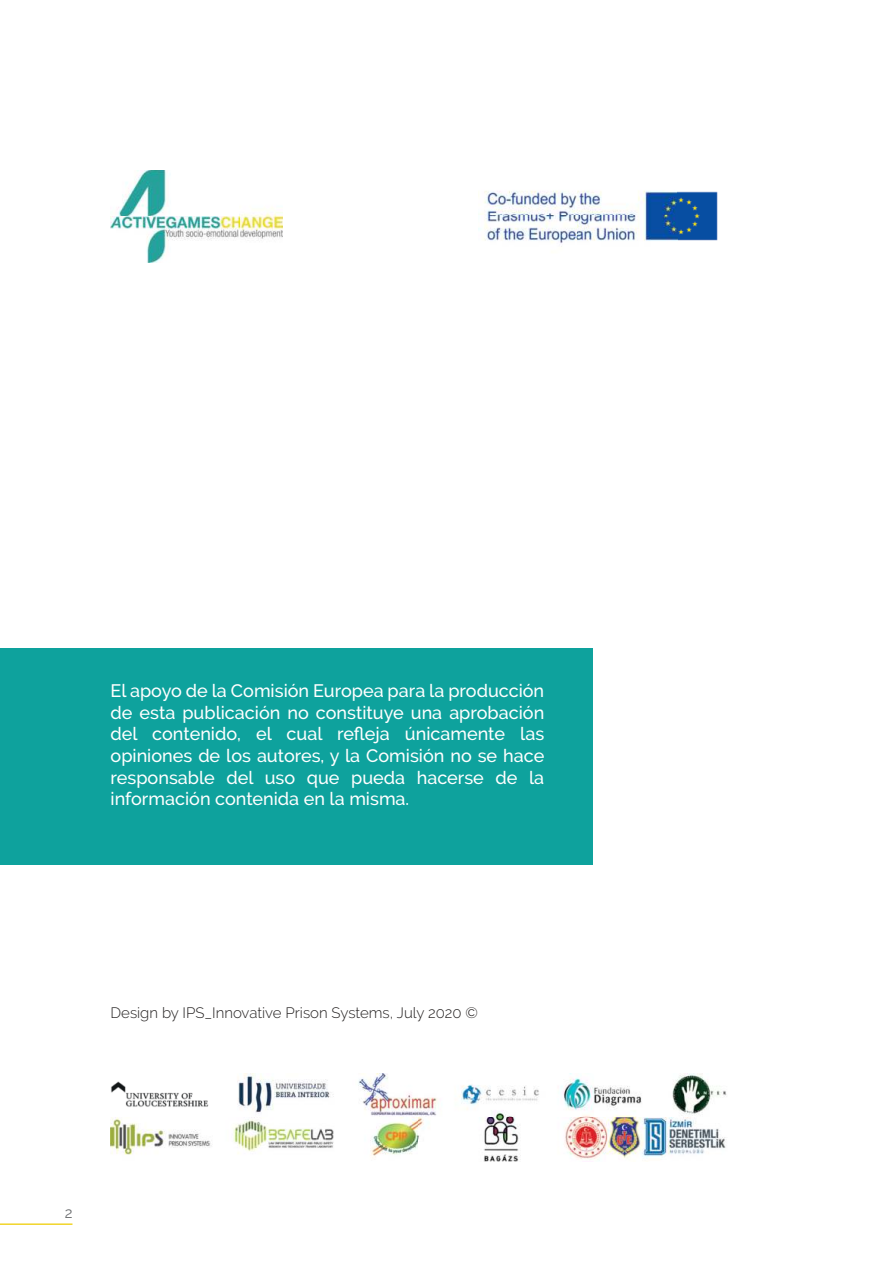
<style>
.page{position:relative;width:893px;height:1263px;background:#fff}
.page>*{position:absolute;margin:0;border:0;box-sizing:border-box;transform-origin:0 0}
.t1{font:500 18px/21.6px "Raleway";color:#fff;text-align:justify}
.t2{font:300 15px "Raleway";color:#221f1f}
.t3{font:15px "Raleway";color:#6c6e70}
</style>
<div class="page">
<hr style="left:0;top:1223px;width:72px;height:2px;background:#f1d529">
<div style="left:0;top:648px;width:592px;height:216px;background:#0ea29d"></div>
<img style="left:111px;top:1074px;width:616px;height:87px">
<img style="left:111px;top:170px;width:171px;height:92px">
<img style="left:478px;top:190px;width:240px;height:57px">
<p class="t1" style="left:111px;top:682px;width:435px">El apoyo de la Comisión Europea para la producción de esta publicación no constituye una aprobación del contenido, el cual refleja únicamente las opiniones de los autores, y la Comisión no se hace responsable del uso que pueda hacerse de la información contenida en la misma.</p>
<p class="t2" style="left:111px;top:1005px;width:369px">Design by IPS_Innovative Prison Systems, July 2020 ©</p>
<p class="t3" style="left:65px;top:1207px;width:9px">2</p>
</div>
